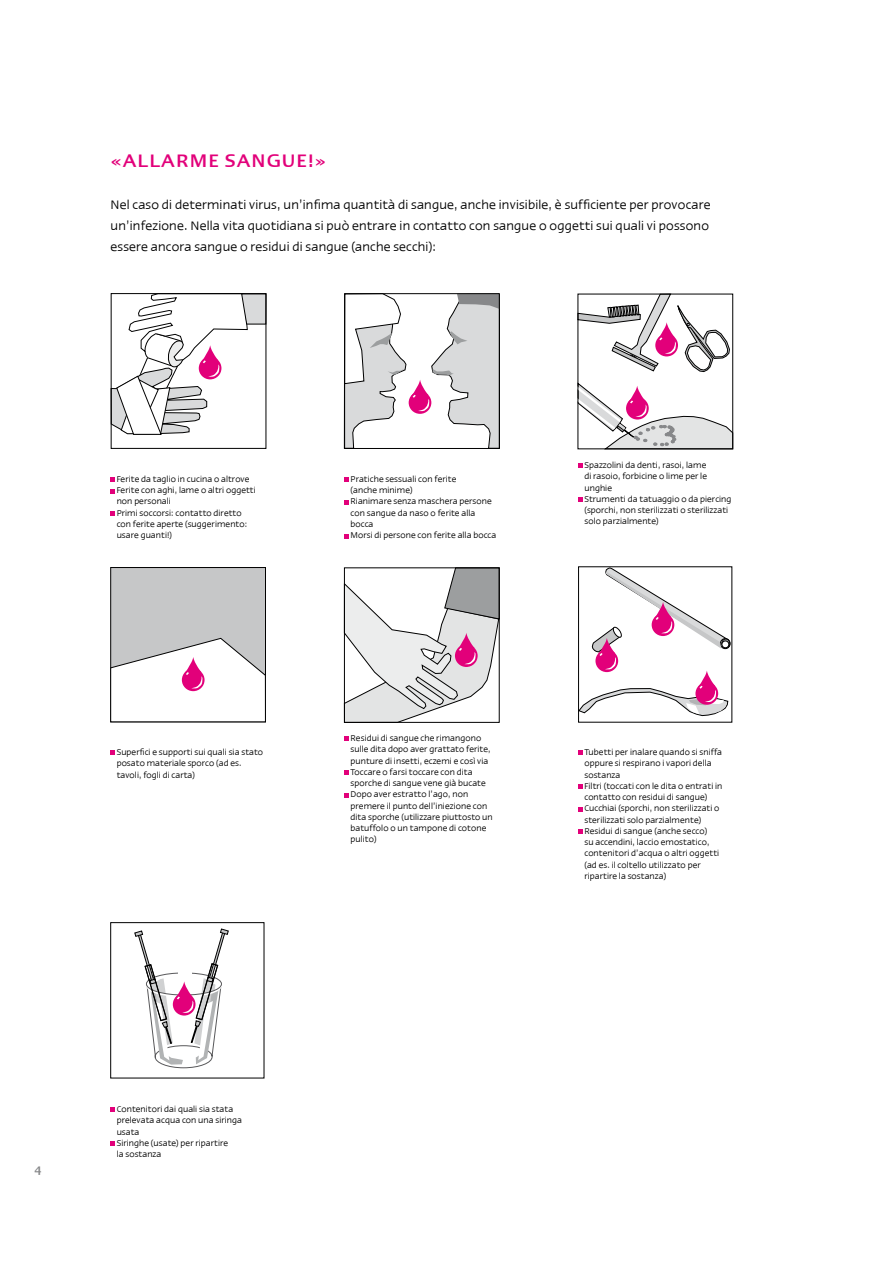
<style>
.page{position:relative;width:893px;height:1263px;background:#fff}
.page>*{position:absolute;margin:0;border:0;box-sizing:border-box;transform-origin:0 0}
.ut_02{font:500 21px "Linotype Ergo";letter-spacing:.05em;color:#e2007a}
.gs{font:14.25px/21px "Linotype Ergo";letter-spacing:.015em;color:#000;text-align:justify}
.t1{font:500 14.25px "Linotype Ergo";color:#87888a}
.Legende{font:9.75px/11.2px "Linotype Ergo";letter-spacing:.01em;color:#000}
</style>
<div class="page">
<svg style="left:111px;top:293px;width:156px;height:156px"></svg>
<div style="left:111px;top:567px;width:154px;height:155px;background:#c6c7c8"></div>
<div style="left:110px;top:567px;width:156px;height:155px;border:1px solid #000"></div>
<svg style="left:110px;top:638px;width:156px;height:84px"></svg>
<svg style="left:343px;top:295px;width:155px;height:154px"></svg>
<div style="left:344px;top:293px;width:156px;height:156px;border:1px solid #000"></div>
<svg style="left:344px;top:567px;width:155px;height:156px"></svg>
<svg style="left:577px;top:294px;width:153px;height:78px"></svg>
<svg style="left:577px;top:383px;width:156px;height:66px"></svg>
<div style="left:720px;top:639px;width:10px;height:10px;background:#121212;border-radius:50%"></div>
<div style="left:722px;top:639px;width:8px;height:9px;border:1px solid #000;border-radius:50%"></div>
<div style="left:722px;top:641px;width:7px;height:7px;border:1px solid #000;border-radius:50%"></div>
<svg style="left:578px;top:568px;width:150px;height:148px"></svg>
<svg style="left:111px;top:478px;width:4px;height:4px"></svg>
<svg style="left:111px;top:489px;width:4px;height:4px"></svg>
<svg style="left:111px;top:511px;width:4px;height:5px"></svg>
<svg style="left:111px;top:751px;width:4px;height:4px"></svg>
<svg style="left:134px;top:929px;width:95px;height:139px"></svg>
<div style="left:110px;top:922px;width:154px;height:156px;border:1px solid #000"></div>
<svg style="left:111px;top:1108px;width:4px;height:4px"></svg>
<svg style="left:111px;top:1141px;width:4px;height:5px"></svg>
<svg style="left:344px;top:478px;width:5px;height:4px"></svg>
<svg style="left:344px;top:500px;width:5px;height:4px"></svg>
<svg style="left:344px;top:534px;width:5px;height:4px"></svg>
<svg style="left:344px;top:737px;width:5px;height:4px"></svg>
<svg style="left:344px;top:770px;width:5px;height:5px"></svg>
<svg style="left:344px;top:793px;width:5px;height:4px"></svg>
<svg style="left:578px;top:464px;width:5px;height:4px"></svg>
<svg style="left:578px;top:498px;width:5px;height:4px"></svg>
<svg style="left:578px;top:751px;width:5px;height:4px"></svg>
<svg style="left:578px;top:784px;width:5px;height:5px"></svg>
<svg style="left:578px;top:807px;width:5px;height:4px"></svg>
<svg style="left:578px;top:829px;width:5px;height:5px"></svg>
<p class="ut_02" style="left:110px;top:149px;width:217px">«ALLARME SANGUE!»</p>
<p class="gs" style="left:111px;top:194px;width:601px">Nel caso di determinati virus, un’infima quantità di sangue, anche invisibile, è sufficiente per provocare un’infezione. Nella vita quotidiana si può entrare in contatto con sangue o oggetti sui quali vi possono essere ancora sangue o residui di sangue (anche secchi):</p>
<p class="Legende" style="left:117px;top:473px;width:134px">Ferite da taglio in cucina o altrove</p>
<p class="Legende" style="left:117px;top:484px;width:141px">Ferite con aghi, lame o altri oggetti non personali</p>
<p class="Legende" style="left:117px;top:507px;width:132px">Primi soccorsi: contatto diretto con ferite aperte (suggerimento: usare guanti!)</p>
<p class="Legende" style="left:117px;top:746px;width:148px">Superfici e supporti sui quali sia stato posato materiale sporco (ad es. tavoli, fogli di carta)</p>
<p class="Legende" style="left:351px;top:473px;width:107px">Pratiche sessuali con ferite (anche minime)</p>
<p class="Legende" style="left:351px;top:496px;width:143px">Rianimare senza maschera persone con sangue da naso o ferite alla bocca</p>
<p class="Legende" style="left:351px;top:529px;width:147px">Morsi di persone con ferite alla bocca</p>
<p class="Legende" style="left:351px;top:732px;width:142px">Residui di sangue che rimangono sulle dita dopo aver grattato ferite, punture di insetti, eczemi e così via</p>
<p class="Legende" style="left:351px;top:766px;width:137px">Toccare o farsi toccare con dita sporche di sangue vene già bucate</p>
<p class="Legende" style="left:351px;top:789px;width:144px">Dopo aver estratto l’ago, non premere il punto dell’iniezione con dita sporche (utilizzare piuttosto un batuffolo o un tampone di cotone pulito)</p>
<p class="Legende" style="left:584px;top:459px;width:124px;text-align:justify">Spazzolini da denti, rasoi, lame di rasoio, forbicine o lime per le unghie</p>
<p class="Legende" style="left:584px;top:493px;width:149px">Strumenti da tatuaggio o da piercing (sporchi, non sterilizzati o sterilizzati solo parzialmente)</p>
<p class="Legende" style="left:584px;top:746px;width:139px">Tubetti per inalare quando si sniffa oppure si respirano i vapori della sostanza</p>
<p class="Legende" style="left:584px;top:780px;width:140px">Filtri (toccati con le dita o entrati in contatto con residui di sangue)</p>
<p class="Legende" style="left:584px;top:802px;width:137px">Cucchiai (sporchi, non sterilizzati o sterilizzati solo parzialmente)</p>
<p class="Legende" style="left:584px;top:825px;width:136px">Residui di sangue (anche secco)<br>su accendini, laccio emostatico, contenitori d’acqua o altri oggetti (ad es. il coltello utilizzato per ripartire la sostanza)</p>
<h2 class="t1" style="left:34px;top:1163px;width:9px">4</h2>
<p class="Legende" style="left:117px;top:1103px;width:127px">Contenitori dai quali sia stata prelevata acqua con una siringa usata</p>
<p class="Legende" style="left:117px;top:1137px;width:113px">Siringhe (usate) per ripartire la sostanza</p>
</div>
